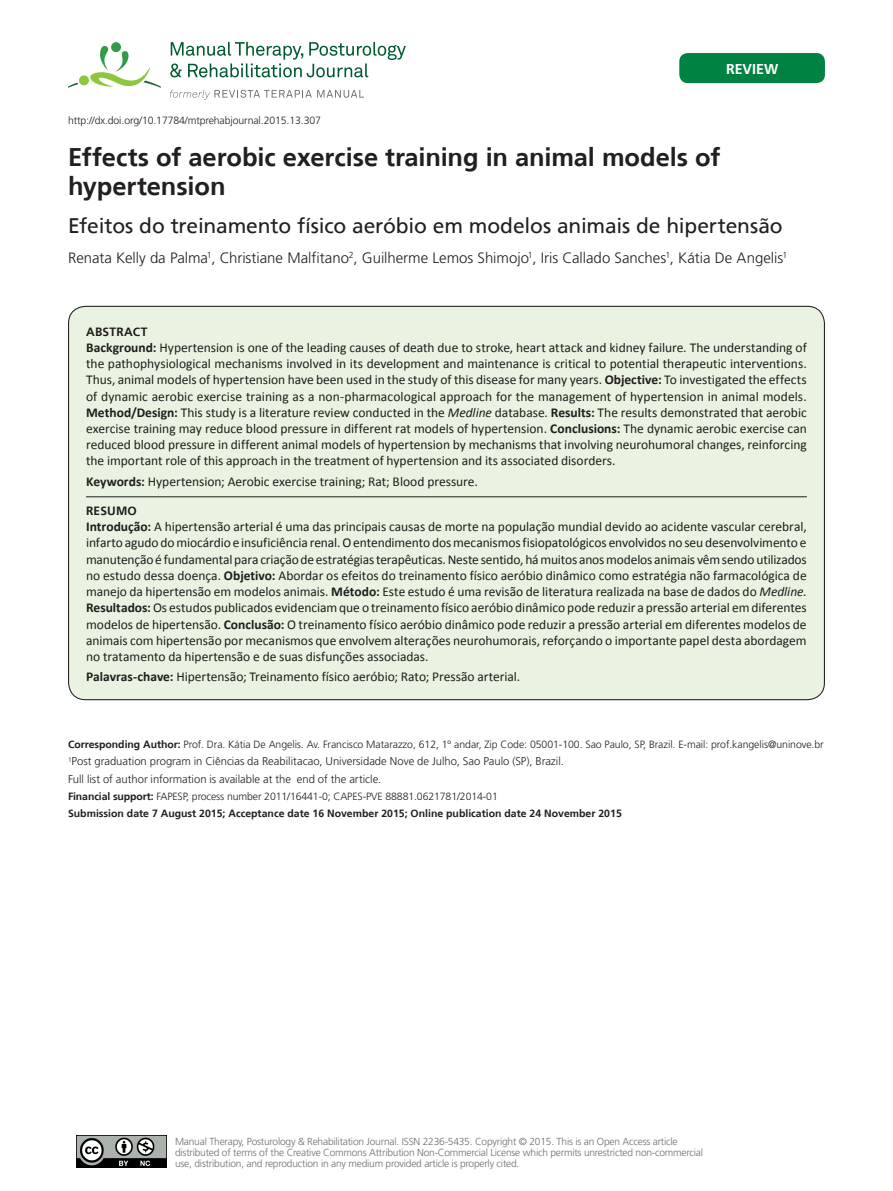
<style>
.page{position:relative;width:893px;height:1191px;background:#fff}
.page>*{position:absolute;margin:0;border:0;box-sizing:border-box;transform-origin:0 0}
.ArticleTitle{font:700 25.5px/28.5px "Frutiger";letter-spacing:-.005em;color:#231f20}
.ArticleTitle-Trans1{font:21px "Frutiger";letter-spacing:-.01em;color:#231f20}
.Authors{font:300 15px "Frutiger";color:#231f20}
.ArticleTypeAlt{font:700 14.25px "Frutiger";color:#fff}
.t1{font:13.5px/16.2px "Calibri";letter-spacing:-.005em;color:#231f20;text-align:justify}
.t2{font:700 12px "Frutiger";letter-spacing:.015em;color:#231f20}
.fnArticleOther{font:300 11.25px "Frutiger";color:#231f20}
.CorrespondenceTitle{font:300 10.5px "Frutiger";letter-spacing:-.005em;color:#231f20}
.History{font:700 10.5px "Frutiger";color:#231f20}
.fnFinancial-disclosu{font:300 10.5px "Frutiger";letter-spacing:-.01em;color:#231f20}
.fnConflict{font:300 10.5px "Frutiger";letter-spacing:-.01em;color:#231f20}
.cc_by-nc{font:300 10.2px/11.2px "Frutiger";letter-spacing:-.02em;color:#6d6f71}
.s1{font-weight:700}
.s2{font-style:italic}
</style>
<div class="page">
<img style="left:77px;top:1135px;width:90px;height:32px">
<svg style="left:170px;top:42px;width:236px;height:35px"></svg>
<div style="left:111px;top:42px;width:10px;height:10px;background:#329b47;border-radius:50%"></div>
<div style="left:79px;top:75px;width:10px;height:10px;background:#8dc73f;border-radius:50%"></div>
<svg style="left:85px;top:46px;width:76px;height:42px"></svg>
<svg style="left:68px;top:83px;width:10px;height:5px"></svg>
<svg style="left:170px;top:90px;width:194px;height:10px"></svg>
<div style="left:679px;top:53px;width:146px;height:30px;background:#008342;border-radius:9px"></div>
<div style="left:69px;top:306px;width:755px;height:393px;background:#eaf3e1;border-radius:17px"></div>
<hr style="left:86px;top:496px;width:721px;height:1px;background:#231f20">
<p class="fnConflict" style="left:68px;top:114px;width:254px">http://dx.doi.org/10.17784/mtprehabjournal.2015.13.307</p>
<p class="ArticleTypeAlt" style="left:726px;top:61px;width:54px">Review</p>
<p class="ArticleTitle" style="left:68px;top:143px;width:654px">Effects of aerobic exercise training in animal models of hypertension</p>
<p class="ArticleTitle-Trans1" style="left:68px;top:213px;width:716px">Efeitos do treinamento físico aeróbio em modelos animais de hipertensão</p>
<p class="Authors" style="left:68px;top:250px;width:721px">Renata Kelly da Palma<sup>1</sup>, Christiane Malfitano<sup>2</sup>, Guilherme Lemos Shimojo<sup>1</sup>, Iris Callado Sanches<sup>1</sup>, Kátia De Angelis<sup>1</sup></p>
<p class="t2" style="left:86px;top:324px;width:63px">ABSTRACT</p>
<p class="t1" style="left:86px;top:339px;width:722px"><span class="s1">Background:</span> Hypertension is one of the leading causes of death due to stroke, heart attack and kidney failure. The understanding of the pathophysiological mechanisms involved in its development and maintenance is critical to potential therapeutic interventions.<br>Thus, animal models of hypertension have been used in the study of this disease for many years. <span class="s1">Objective:</span> To investigated the effects of dynamic aerobic exercise training as a non-pharmacological approach for the management of hypertension in animal models.<br><span class="s1">Method/Design:</span> This study is a literature review conducted in the <span class="s2">Medline</span> database. <span class="s1">Results:</span> The results demonstrated that aerobic exercise training may reduce blood pressure in different rat models of hypertension. <span class="s1">Conclusions:</span> The dynamic aerobic exercise can reduced blood pressure in different animal models of hypertension by mechanisms that involving neurohumoral changes, reinforcing the important role of this approach in the treatment of hypertension and its associated disorders.</p>
<p class="t1" style="left:86px;top:473px;width:393px"><span class="s1">Keywords:</span> Hypertension; Aerobic exercise training; Rat; Blood pressure.</p>
<p class="t2" style="left:86px;top:504px;width:52px">RESUMO</p>
<p class="t1" style="left:86px;top:519px;width:722px"><span class="s1">Introdução:</span> A hipertensão arterial é uma das principais causas de morte na população mundial devido ao acidente vascular cerebral, infarto agudo do miocárdio e insuficiência renal. O entendimento dos mecanismos fisiopatológicos envolvidos no seu desenvolvimento e manutenção é fundamental para criação de estratégias terapêuticas. Neste sentido, há muitos anos modelos animais vêm sendo utilizados no estudo dessa doença. <span class="s1">Objetivo:</span> Abordar os efeitos do treinamento físico aeróbio dinâmico como estratégia não farmacológica de manejo da hipertensão em modelos animais. <span class="s1">Método:</span> Este estudo é uma revisão de literatura realizada na base de dados do <span class="s2">Medline.<br></span><span class="s1">Resultados:</span> Os estudos publicados evidenciam que o treinamento físico aeróbio dinâmico pode reduzir a pressão arterial em diferentes modelos de hipertensão. <span class="s1">Conclusão:</span> O treinamento físico aeróbio dinâmico pode reduzir a pressão arterial em diferentes modelos de animais com hipertensão por mecanismos que envolvem alterações neurohumorais, reforçando o importante papel desta abordagem no tratamento da hipertensão e de suas disfunções associadas.</p>
<p class="t1" style="left:86px;top:669px;width:436px"><span class="s1">Palavras-chave:</span> Hipertensão; Treinamento físico aeróbio; Rato; Pressão arterial.</p>
<p class="CorrespondenceTitle" style="left:68px;top:738px;width:757px"><span class="s1">Corresponding Author:</span> Prof. Dra. Kátia De Angelis. Av. Francisco Matarazzo, 612, 1º andar, Zip Code: 05001-100. Sao Paulo, SP, Brazil. E-mail: prof.kangelis@uninove.br</p>
<p class="fnArticleOther" style="left:68px;top:755px;width:497px"><sup>1</sup>Post graduation program in Ciências da Reabilitacao, Universidade Nove de Julho, Sao Paulo (SP), Brazil.</p>
<p class="fnArticleOther" style="left:68px;top:773px;width:315px">Full list of author information is available at the end of the article.</p>
<p class="fnFinancial-disclosu" style="left:68px;top:790px;width:431px"><span class="s1">Financial support:</span> FAPESP, process number 2011/16441-0; CAPES-PVE 88881.0621781/2014-01</p>
<p class="History" style="left:68px;top:807px;width:555px">Submission date 7 August 2015; Acceptance date 16 November 2015; Online publication date 24 November 2015</p>
<p class="cc_by-nc" style="left:175px;top:1136px;width:529px">Manual Therapy, Posturology &amp; Rehabilitation Journal. ISSN 2236-5435. Copyright © 2015. This is an Open Access article distributed of terms of the Creative Commons Attribution Non-Commercial License which permits unrestricted non-commercial use, distribution, and reproduction in any medium provided article is properly cited.</p>
</div>
